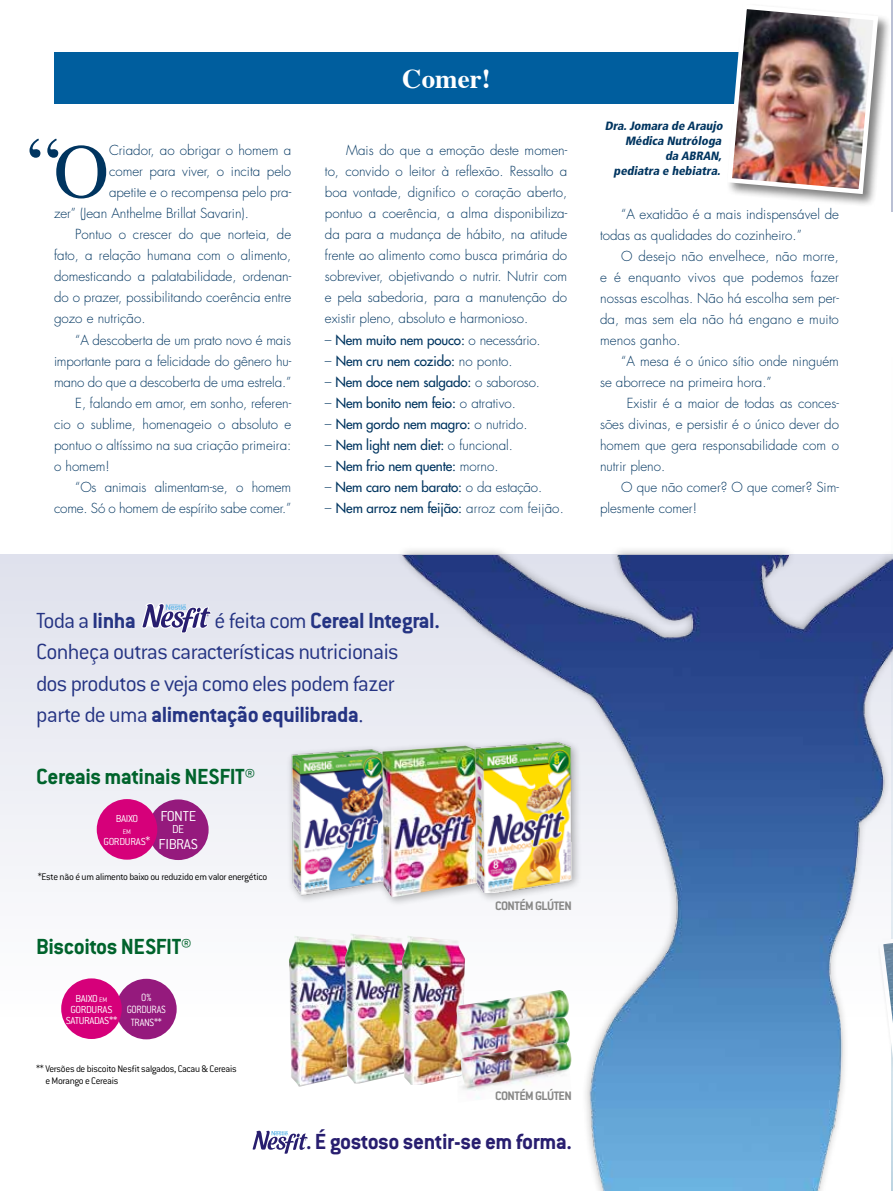
<style>
.page{position:relative;width:893px;height:1191px;background:#fff}
.page>*{position:absolute;margin:0;border:0;box-sizing:border-box;transform-origin:0 0}
.t1{font:78.45px "Times";color:#003560}
.t2{font:76.95px "Times";color:#003560}
.t3{font:700 27px "Times";color:#fff}
.t4{font:300 24px/31.5px "Conduit ITC";letter-spacing:-.035em;color:#253483}
.t5{font:700 24px "Conduit ITC";letter-spacing:-.02em;color:#00632c}
.t6{font:700 24px "Conduit ITC";letter-spacing:-.02em;color:#281e6f}
.t7{font:300 15.75px "Conduit ITC";letter-spacing:-.02em;color:#fff}
.t8{font:300 13.5px/21px "Futura";color:#003560;text-align:justify}
.t9{font:13.5px "Futura";letter-spacing:-.01em;color:#003560}
.t10{font:700 13.5px "Conduit ITC";letter-spacing:-.04em;color:#878786}
.t11{font:300 12.6px "Conduit ITC";color:#fff}
.t12{font:italic 900 condensed 12px/15px "Frutiger";color:#003560;text-align:right}
.t13{font:300 11.55px/12.6px "Conduit ITC";letter-spacing:-.02em;color:#fff;text-align:center;scale:.9 1}
.t14{font:300 11.1px/11.1px "Conduit ITC";letter-spacing:-.03em;color:#fff;text-align:center}
.t15{font:300 10.5px/12.1px "Conduit ITC";letter-spacing:-.03em;color:#000}
.t16{font:300 7.5px "Conduit ITC";color:#fff}
.s1{font-weight:300}
.s2{font-weight:700}
.s3{font-size:12.6px}
.s4{font-size:7.5px}
</style>
<div class="page">
<div style="left:54px;top:52px;width:785px;height:52px;background:#005e9e"></div>
<div style="left:725px;top:3px;width:167px;height:205px;background:#000;opacity:.5"></div>
<img style="left:725px;top:3px;width:156px;height:193px">
<hr style="left:891px;top:357px;width:2px;height:834px;background:#b9d2e0">
<hr style="left:891px;top:0;width:2px;height:211px;background:#bac0d4">
<div style="left:0;top:554px;width:893px;height:475px;background:linear-gradient(to bottom,#dfe1ec,#fff)"></div>
<img style="left:320px;top:555px;width:573px;height:636px">
<img style="left:457px;top:1084px;width:114px;height:18px">
<img style="left:289px;top:935px;width:63px;height:152px">
<img style="left:345px;top:933px;width:63px;height:150px">
<img style="left:402px;top:935px;width:63px;height:149px">
<img style="left:457px;top:990px;width:112px;height:46px">
<img style="left:459px;top:1016px;width:111px;height:46px">
<img style="left:461px;top:1042px;width:111px;height:46px">
<div style="left:286px;top:736px;width:296px;height:171px;background:#000;opacity:.3"></div>
<img style="left:287px;top:748px;width:95px;height:149px">
<img style="left:382px;top:745px;width:97px;height:152px">
<img style="left:472px;top:740px;width:100px;height:153px">
<div style="left:116px;top:978px;width:61px;height:61px;background:#951a7d;border-radius:50%"></div>
<div style="left:61px;top:978px;width:61px;height:61px;background:#d6007a;border-radius:50%"></div>
<div style="left:148px;top:799px;width:61px;height:61px;background:#951a7d;border-radius:50%"></div>
<div style="left:97px;top:799px;width:60px;height:60px;background:#d6007a;border-radius:50%"></div>
<svg style="left:140px;top:591px;width:71px;height:42px"></svg>
<svg style="left:252px;top:1130px;width:56px;height:24px"></svg>
<h1 class="t1" style="left:27px;top:92px;width:36px">“</h1>
<h2 class="t2" style="left:54px;top:100px;width:57px">O</h2>
<p class="t8" style="left:109px;top:140px;width:184px">Criador, ao obrigar o homem a</p>
<p class="t8" style="left:109px;top:161px;width:184px">comer para viver, o incita pelo</p>
<p class="t8" style="left:109px;top:182px;width:184px">apetite e o recompensa pelo pra-</p>
<p class="t8" style="left:54px;top:203px;width:196px">zer” (Jean Anthelme Brillat Savarin).</p>
<p class="t8" style="left:75px;top:224px;width:218px">Pontuo o crescer do que norteia, de</p>
<p class="t8" style="left:54px;top:245px;width:239px">fato, a relação humana com o alimento,</p>
<p class="t8" style="left:54px;top:266px;width:239px">domesticando a palatabilidade, ordenan-</p>
<p class="t8" style="left:54px;top:287px;width:239px">do o prazer, possibilitando coerência entre</p>
<p class="t8" style="left:54px;top:308px;width:93px">gozo e nutrição.</p>
<p class="t8" style="left:75px;top:329px;width:218px">“A descoberta de um prato novo é mais</p>
<p class="t8" style="left:54px;top:350px;width:239px">importante para a felicidade do gênero hu-</p>
<p class="t8" style="left:54px;top:371px;width:239px">mano do que a descoberta de uma estrela.”</p>
<p class="t8" style="left:75px;top:392px;width:217px">E, falando em amor, em sonho, referen-</p>
<p class="t8" style="left:54px;top:413px;width:239px">cio o sublime, homenageio o absoluto e</p>
<p class="t8" style="left:54px;top:434px;width:239px">pontuo o altíssimo na sua criação primeira:</p>
<p class="t8" style="left:54px;top:455px;width:57px">o homem!</p>
<p class="t8" style="left:75px;top:476px;width:218px">“Os animais alimentam-se, o homem</p>
<p class="t8" style="left:54px;top:497px;width:239px">come. Só o homem de espírito sabe comer.”</p>
<h3 class="t3" style="left:402px;top:53px;width:90px">Comer!</h3>
<p class="t8" style="left:325px;top:140px;width:244px;text-indent:21px">Mais do que a emoção deste momen&shy;to, convido o leitor à reflexão. Ressalto a boa vontade, dignifico o coração aberto, pontuo a coerência, a alma disponibiliza&shy;da para a mudança de hábito, na atitude frente ao alimento como busca primária do sobreviver, objetivando o nutrir. Nutrir com e pela sabedoria, para a manutenção do existir pleno, absoluto e harmonioso.</p>
<p class="t9" style="left:325px;top:331px;width:217px"><span class="s1">–</span> Nem muito nem pouco: <span class="s1">o necessário.</span></p>
<p class="t9" style="left:325px;top:352px;width:189px"><span class="s1">–</span> Nem cru nem cozido: <span class="s1">no ponto.</span></p>
<p class="t9" style="left:325px;top:373px;width:217px"><span class="s1">–</span> Nem doce nem salgado: <span class="s1">o saboroso.</span></p>
<p class="t9" style="left:325px;top:394px;width:193px"><span class="s1">–</span> Nem bonito nem feio: <span class="s1">o atrativo.</span></p>
<p class="t9" style="left:325px;top:415px;width:204px"><span class="s1">–</span> Nem gordo nem magro: <span class="s1">o nutrido.</span></p>
<p class="t9" style="left:325px;top:436px;width:190px"><span class="s1">–</span> Nem light nem diet: <span class="s1">o funcional.</span></p>
<p class="t9" style="left:325px;top:457px;width:175px"><span class="s1">–</span> Nem frio nem quente: <span class="s1">morno.</span></p>
<p class="t9" style="left:325px;top:478px;width:219px"><span class="s1">–</span> Nem caro nem barato: <span class="s1">o da estação.</span></p>
<p class="t9" style="left:325px;top:499px;width:240px"><span class="s1">–</span> Nem arroz nem feijão: <span class="s1">arroz com feijão.</span></p>
<p class="t12" style="left:605px;top:118px;width:122px">Dra.Jomara de Araujo<br>Médica Nutróloga<br>da ABRAN,<br>pediatra e hebiatra.</p>
<p class="t8" style="left:600px;top:204px;width:240px;text-indent:21px">“A exatidão é a mais indispensável de todas as qualidades do cozinheiro.”</p>
<p class="t8" style="left:600px;top:246px;width:240px;text-indent:21px">O desejo não envelhece, não morre, e é enquanto vivos que podemos fazer nossas escolhas. Não há escolha sem per&shy;da, mas sem ela não há engano e muito menos ganho.</p>
<p class="t8" style="left:600px;top:351px;width:240px;text-indent:21px">“A mesa é o único sítio onde ninguém se aborrece na primeira hora.”</p>
<p class="t8" style="left:600px;top:393px;width:240px;text-indent:27px">Existir é a maior de todas as conces&shy;sões divinas, e persistir é o único dever do homem que gera responsabilidade com o nutrir pleno.</p>
<p class="t8" style="left:600px;top:477px;width:240px;text-indent:21px">O que não comer? O que comer? Sim&shy;plesmente comer!</p>
<h3 class="t4" style="left:36px;top:604px;width:101px">Toda a <span class="s2">linha</span></h3>
<h3 class="t4" style="left:36px;top:604px;width:405px;text-indent:178px">é feita com <span class="s2">Cereal Integral.<br></span>Conheça outras características nutricionais<br>dos produtos e veja como eles podem fazer parte de uma <span class="s2">alimentação equilibrada</span>.</h3>
<h3 class="t5" style="left:36px;top:762px;width:221px">Cereais matinais NESFIT®</h3>
<p class="t14" style="left:116px;top:813px;width:24px">Baixo</p>
<p class="t16" style="left:123px;top:826px;width:10px">em</p>
<p class="t14" style="left:104px;top:835px;width:48px">gorduras<span class="s3">*</span></p>
<p class="t7" style="left:160px;top:806px;width:37px">Fonte</p>
<p class="t11" style="left:172px;top:822px;width:14px">de</p>
<p class="t7" style="left:159px;top:834px;width:41px">Fibras</p>
<p class="t15" style="left:38px;top:870px;width:231px">*Este não é um alimento baixo ou reduzido em valor energético</p>
<h3 class="t5" style="left:36px;top:931px;width:157px">Biscoitos NESFIT®</h3>
<p class="t14" style="left:66px;top:992px;width:53px">Baixo <span class="s4">em </span>gorduras<br>Saturadas**</p>
<p class="t13" style="left:127px;top:990px;width:45px">0% gorduras trans**</p>
<p class="t15" style="left:45px;top:1062px;width:193px;text-indent:-9px">** Versões de biscoito Nesfit salgados, Cacau &amp; Cereais e Morango e Cereais</p>
<p class="t10" style="left:495px;top:898px;width:66px">contém Glúten</p>
<p class="t10" style="left:495px;top:1088px;width:66px">contém Glúten</p>
<h3 class="t6" style="left:306px;top:1126px;width:267px">. É gostoso sentir-se em forma.</h3>
</div>
